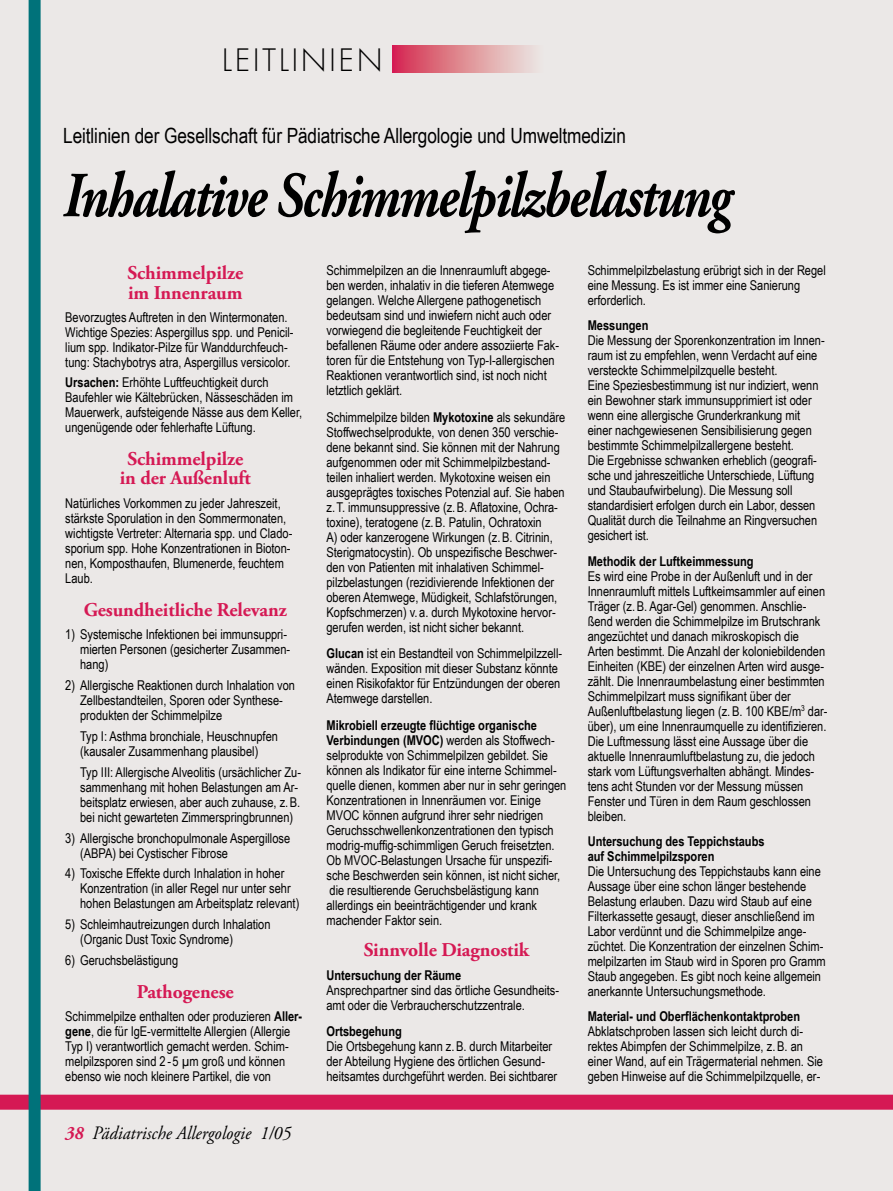
<style>
.page{position:relative;width:893px;height:1191px;background:#ebe8e7}
.page>*{position:absolute;margin:0;border:0;box-sizing:border-box;transform-origin:0 0}
.t1{font:italic 700 64.05px "Adobe Garamond Pro";letter-spacing:-.035em;color:#000;scale:.82 1}
.t2{font:21px "Arial Narrow";letter-spacing:-.005em;color:#000}
.t3{font:700 19.5px/19.5px "Adobe Garamond Pro";letter-spacing:-.005em;color:#d51954}
.t4{font:italic 18.9px "Adobe Garamond Pro";letter-spacing:.005em;color:#000;scale:.93 1}
.t5{font:13.5px/15px "Arial Narrow";color:#000}
.t6{font:700 13.5px/15px "Arial Narrow";color:#000}
.s1{font-weight:700}
.s2{font-weight:700;color:#d51954}
</style>
<div class="page">
<div style="left:0;top:1094px;width:893px;height:15px;background:#d51954"></div>
<div style="left:29px;top:0;width:12px;height:1191px;background:#00727a"></div>
<div style="left:393px;top:46px;width:150px;height:27px;background:linear-gradient(to right,#d52e4f,#ebeee3)"></div>
<h2 class="t2" style="left:63px;top:123px;width:564px">Leitlinien der Gesellschaft für Pädiatrische Allergologie und Umweltmedizin</h2>
<h1 class="t1" style="left:63px;top:159px;width:817px">Inhalative Schimmelpilzbelastung</h1>
<h3 class="t3" style="left:127px;top:264px;width:117px">Schimmelpilze im Innenraum</h3>
<p class="t5" style="left:65px;top:310px;width:230px">Bevorzugtes Auftreten in den Wintermonaten.<br>Wichtige Spezies: Aspergillus spp. und Penicil&shy;lium spp. Indikator-Pilze für Wanddurchfeuch&shy;tung: Stachybotrys atra, Aspergillus versicolor.</p>
<p class="t5" style="left:65px;top:374px;width:238px"><span class="s1">Ursachen:</span> Erhöhte Luftfeuchtigkeit durch Baufehler wie Kältebrücken, Nässeschäden im Mauerwerk, aufsteigende Nässe aus dem Keller, ungenügende oder fehlerhafte Lüftung.</p>
<h3 class="t3" style="left:120px;top:449px;width:133px;text-align:center">Schimmelpilze in der Außenluft</h3>
<p class="t5" style="left:65px;top:495px;width:229px">Natürliches Vorkommen zu jeder Jahreszeit, stärkste Sporulation in den Sommermonaten, wichtigste Vertreter: Alternaria spp. und Clado&shy;sporium spp. Hohe Konzentrationen in Bioton&shy;nen, Komposthaufen, Blumenerde, feuchtem Laub.</p>
<h3 class="t3" style="left:84px;top:600px;width:205px">Gesundheitliche Relevanz</h3>
<p class="t5" style="left:80px;top:627px;width:212px;text-indent:-15px">1) Systemische Infektionen bei immunsuppri&shy;mierten Personen (gesicherter Zusammen&shy;hang)</p>
<p class="t5" style="left:80px;top:678px;width:216px;text-indent:-15px">2) Allergische Reaktionen durch Inhalation von<br>Zellbestandteilen, Sporen oder Synthese&shy;produkten der Schimmelpilze</p>
<p class="t5" style="left:80px;top:728px;width:199px">Typ I: Asthma bronchiale, Heuschnupfen (kausaler Zusammenhang plausibel)</p>
<p class="t5" style="left:80px;top:764px;width:222px">Typ III: Allergische Alveolitis (ursächlicher Zu&shy;sammenhang mit hohen Belastungen am Ar&shy;beitsplatz erwiesen, aber auch zuhause, z.B. bei nicht gewarteten Zimmerspringbrunnen)</p>
<p class="t5" style="left:80px;top:830px;width:211px;text-indent:-15px">3) Allergische bronchopulmonale Aspergillose (ABPA) bei Cystischer Fibrose</p>
<p class="t5" style="left:80px;top:866px;width:221px;text-indent:-15px">4) Toxische Effekte durch Inhalation in hoher<br>Konzentration (in aller Regel nur unter sehr hohen Belastungen am Arbeitsplatz relevant)</p>
<p class="t5" style="left:80px;top:916px;width:192px;text-indent:-15px">5) Schleimhautreizungen durch Inhalation (Organic Dust Toxic Syndrome)</p>
<p class="t5" style="left:65px;top:952px;width:114px">6) Geruchsbelästigung</p>
<h3 class="t3" style="left:137px;top:982px;width:99px">Pathogenese</h3>
<p class="t5" style="left:65px;top:1009px;width:238px">Schimmelpilze enthalten oder produzieren <span class="s1">Aller&shy;gene</span>, die für IgE-vermittelte Allergien (Allergie Typ I) verantwortlich gemacht werden. Schim&shy;melpilzsporen sind 2 - 5 µm groß und können ebenso wie noch kleinere Partikel, die von</p>
<h3 class="t4" style="left:65px;top:1121px;width:244px"><span class="s2">38</span> Pädiatrische Allergologie 1/05</h3>
<p class="t5" style="left:326px;top:263px;width:234px">Schimmelpilzen an die Innenraumluft abgege&shy;ben werden, inhalativ in die tieferen Atemwege gelangen. Welche Allergene pathogenetisch bedeutsam sind und inwiefern nicht auch oder vorwiegend die begleitende Feuchtigkeit der befallenen Räume oder andere assoziierte Fak&shy;toren für die Entstehung von Typ-I-allergischen Reaktionen verantwortlich sind, ist noch nicht letztlich geklärt.</p>
<p class="t5" style="left:326px;top:409px;width:240px">Schimmelpilze bilden <span class="s1">Mykotoxine</span> als sekundäre Stoffwechselprodukte, von denen 350 verschie&shy;dene bekannt sind. Sie können mit der Nahrung aufgenommen oder mit Schimmelpilzbestand&shy;teilen inhaliert werden. Mykotoxine weisen ein ausgeprägtes toxisches Potenzial auf. Sie haben z.T. immunsuppressive (z.B. Aflatoxine, Ochra&shy;toxine), teratogene (z.B. Patulin, Ochratoxin<br>A) oder kanzerogene Wirkungen (z.B. Citrinin, Sterigmatocystin). Ob unspezifische Beschwer&shy;den von Patienten mit inhalativen Schimmel&shy;pilzbelastungen (rezidivierende Infektionen der oberen Atemwege, Müdigkeit, Schlafstörungen, Kopfschmerzen) v. a. durch Mykotoxine hervor&shy;gerufen werden, ist nicht sicher bekannt.</p>
<p class="t5" style="left:326px;top:646px;width:237px"><span class="s1">Glucan</span> ist ein Bestandteil von Schimmelpilzzell&shy;wänden. Exposition mit dieser Substanz könnte einen Risikofaktor für Entzündungen der oberen Atemwege darstellen.</p>
<p class="t5" style="left:326px;top:717px;width:241px"><span class="s1">Mikrobiell erzeugte flüchtige organische Verbindungen (MVOC)</span> werden als Stoffwech&shy;selprodukte von Schimmelpilzen gebildet. Sie können als Indikator für eine interne Schimmel&shy;quelle dienen, kommen aber nur in sehr geringen Konzentrationen in Innenräumen vor. Einige MVOC können aufgrund ihrer sehr niedrigen Geruchsschwellenkonzentrationen den typisch modrig-muffig-schimmligen Geruch freisetzten.<br>Ob MVOC-Belastungen Ursache für unspezifi&shy;sche Beschwerden sein können, ist nicht sicher, die resultierende Geruchsbelästigung kann allerdings ein beeinträchtigender und krank machender Faktor sein.</p>
<h3 class="t3" style="left:364px;top:940px;width:167px">Sinnvolle Diagnostik</h3>
<p class="t6" style="left:326px;top:967px;width:136px">Untersuchung der Räume</p>
<p class="t5" style="left:326px;top:982px;width:234px">Ansprechpartner sind das örtliche Gesundheits&shy;amt oder die Verbraucherschutzzentrale.</p>
<p class="t6" style="left:326px;top:1023px;width:77px">Ortsbegehung</p>
<p class="t5" style="left:326px;top:1038px;width:232px">Die Ortsbegehung kann z.B. durch Mitarbeiter der Abteilung Hygiene des örtlichen Gesund&shy;heitsamtes durchgeführt werden. Bei sichtbarer</p>
<p class="t5" style="left:588px;top:263px;width:240px">Schimmelpilzbelastung erübrigt sich in der Regel eine Messung. Es ist immer eine Sanierung erforderlich.</p>
<p class="t6" style="left:588px;top:318px;width:62px">Messungen</p>
<p class="t5" style="left:588px;top:333px;width:238px">Die Messung der Sporenkonzentration im Innen&shy;raum ist zu empfehlen, wenn Verdacht auf eine versteckte Schimmelpilzquelle besteht.<br>Eine Speziesbestimmung ist nur indiziert, wenn ein Bewohner stark immunsupprimiert ist oder wenn eine allergische Grunderkrankung mit einer nachgewiesenen Sensibilisierung gegen bestimmte Schimmelpilzallergene besteht.<br>Die Ergebnisse schwanken erheblich (geografi&shy;sche und jahreszeitliche Unterschiede, Lüftung und Staubaufwirbelung). Die Messung soll standardisiert erfolgen durch ein Labor, dessen Qualität durch die Teilnahme an Ringversuchen gesichert ist.</p>
<p class="t6" style="left:588px;top:553px;width:167px">Methodik der Luftkeimmessung</p>
<p class="t5" style="left:588px;top:568px;width:241px">Es wird eine Probe in der Außenluft und in der Innenraumluft mittels Luftkeimsammler auf einen Träger (z.B. Agar-Gel) genommen. Anschlie&shy;ßend werden die Schimmelpilze im Brutschrank angezüchtet und danach mikroskopisch die Arten bestimmt. Die Anzahl der koloniebildenden Einheiten (KBE) der einzelnen Arten wird ausge&shy;zählt. Die Innenraumbelastung einer bestimmten Schimmelpilzart muss signifikant über der Außenluftbelastung liegen (z.B. 100 KBE/m<sup>3</sup> dar&shy;über), um eine Innenraumquelle zu identifizieren.<br>Die Luftmessung lässt eine Aussage über die aktuelle Innenraumluftbelastung zu, die jedoch stark vom Lüftungsverhalten abhängt. Mindes&shy;tens acht Stunden vor der Messung müssen Fenster und Türen in dem Raum geschlossen bleiben.</p>
<p class="t6" style="left:588px;top:833px;width:178px">Untersuchung des Teppichstaubs auf Schimmelpilzsporen</p>
<p class="t5" style="left:588px;top:863px;width:240px">Die Untersuchung des Teppichstaubs kann eine Aussage über eine schon länger bestehende Belastung erlauben. Dazu wird Staub auf eine Filterkassette gesaugt, dieser anschließend im Labor verdünnt und die Schimmelpilze ange&shy;züchtet. Die Konzentration der einzelnen Schim&shy;melpilzarten im Staub wird in Sporen pro Gramm Staub angegeben. Es gibt noch keine allgemein anerkannte Untersuchungsmethode.</p>
<p class="t6" style="left:588px;top:1008px;width:214px">Material- und Oberflächenkontaktproben</p>
<p class="t5" style="left:588px;top:1023px;width:237px">Abklatschproben lassen sich leicht durch di&shy;rektes Abimpfen der Schimmelpilze, z.B. an einer Wand, auf ein Trägermaterial nehmen. Sie geben Hinweise auf die Schimmelpilzquelle, er-</p>
</div>
